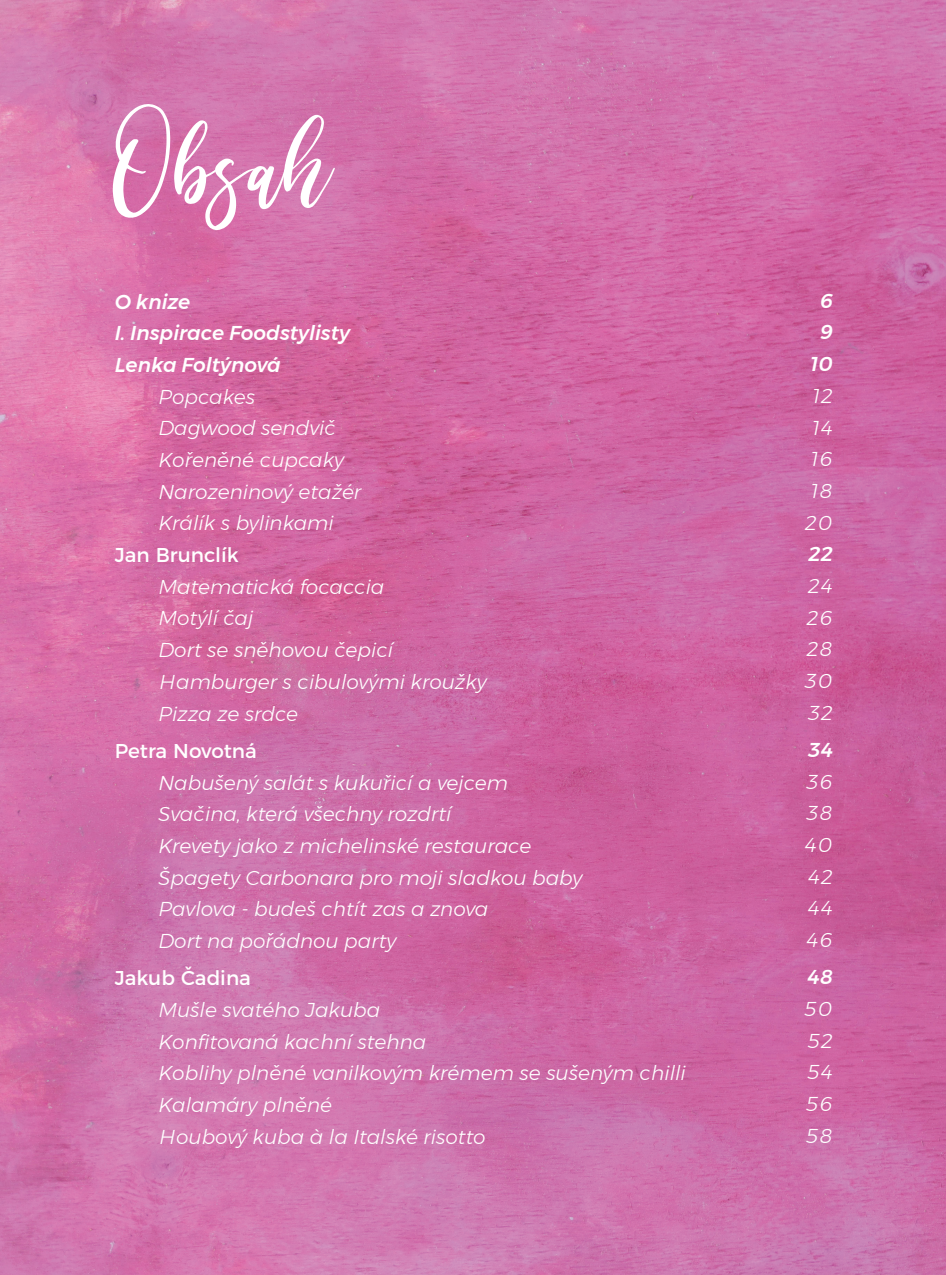
<style>
.page{position:relative;width:946px;height:1275px;background:#fff}
.page>*{position:absolute;margin:0;border:0;box-sizing:border-box;transform-origin:0 0}
.t1{font:108px "Michelles";color:#fff}
.t2{font:italic 300 20px/31.6px "Montserrat";color:#fff}
.t3{font:italic 500 20px/31.6px "Montserrat";color:#fff}
.t4{font:20px "Montserrat";color:#fff}
</style>
<div class="page">
<img style="left:0;top:0;width:946px;height:1274px">
<h1 class="t1" style="left:113px;top:96px;width:221px">Obsah</h1>
<p class="t3" style="left:115px;top:286px;width:237px">O knize<br>I. Inspirace Foodstylisty<br>Lenka Foltýnová</p>
<p class="t2" style="left:158px;top:380px;width:204px">Popcakes<br>Dagwood sendvič<br>Kořeněné cupcaky<br>Narozeninový etažér<br>Králík s bylinkami</p>
<p class="t4" style="left:115px;top:539px;width:126px">Jan Brunclík</p>
<p class="t2" style="left:158px;top:570px;width:330px">Matematická focaccia<br>Motýlí čaj<br>Dort se sněhovou čepicí<br>Hamburger s cibulovými kroužky<br>Pizza ze srdce</p>
<p class="t4" style="left:115px;top:734px;width:144px">Petra Novotná</p>
<p class="t2" style="left:158px;top:766px;width:425px">Nabušený salát s kukuřicí a vejcem Svačina, která všechny rozdrtí<br>Krevety jako z michelinské restaurace Špagety Carbonara pro moji sladkou baby Pavlova - budeš chtít zas a znova<br>Dort na pořádnou party</p>
<p class="t4" style="left:115px;top:962px;width:138px">Jakub Čadina</p>
<p class="t2" style="left:158px;top:993px;width:529px">Mušle svatého Jakuba<br>Konfitovaná kachní stehna<br>Koblihy plněné vanilkovým krémem se sušeným chilli<br>Kalamáry plněné<br>Houbový kuba à la Italské risotto</p>
<p class="t3" style="left:809px;top:285px;width:25px;text-align:center">6<br>9<br>10</p>
<p class="t2" style="left:804px;top:379px;width:30px;text-align:center">12<br>14<br>16<br>18<br>20</p>
<p class="t3" style="left:808px;top:538px;width:27px">22</p>
<p class="t2" style="left:804px;top:569px;width:30px;text-align:justify">24<br>26<br>28<br>30<br>32</p>
<p class="t3" style="left:807px;top:734px;width:27px">34</p>
<p class="t2" style="left:804px;top:765px;width:30px;text-align:justify">36<br>38<br>40<br>42<br>44<br>46</p>
<p class="t3" style="left:807px;top:961px;width:28px">48</p>
<p class="t2" style="left:803px;top:992px;width:31px;text-align:justify">50<br>52<br>54<br>56<br>58</p>
</div>
